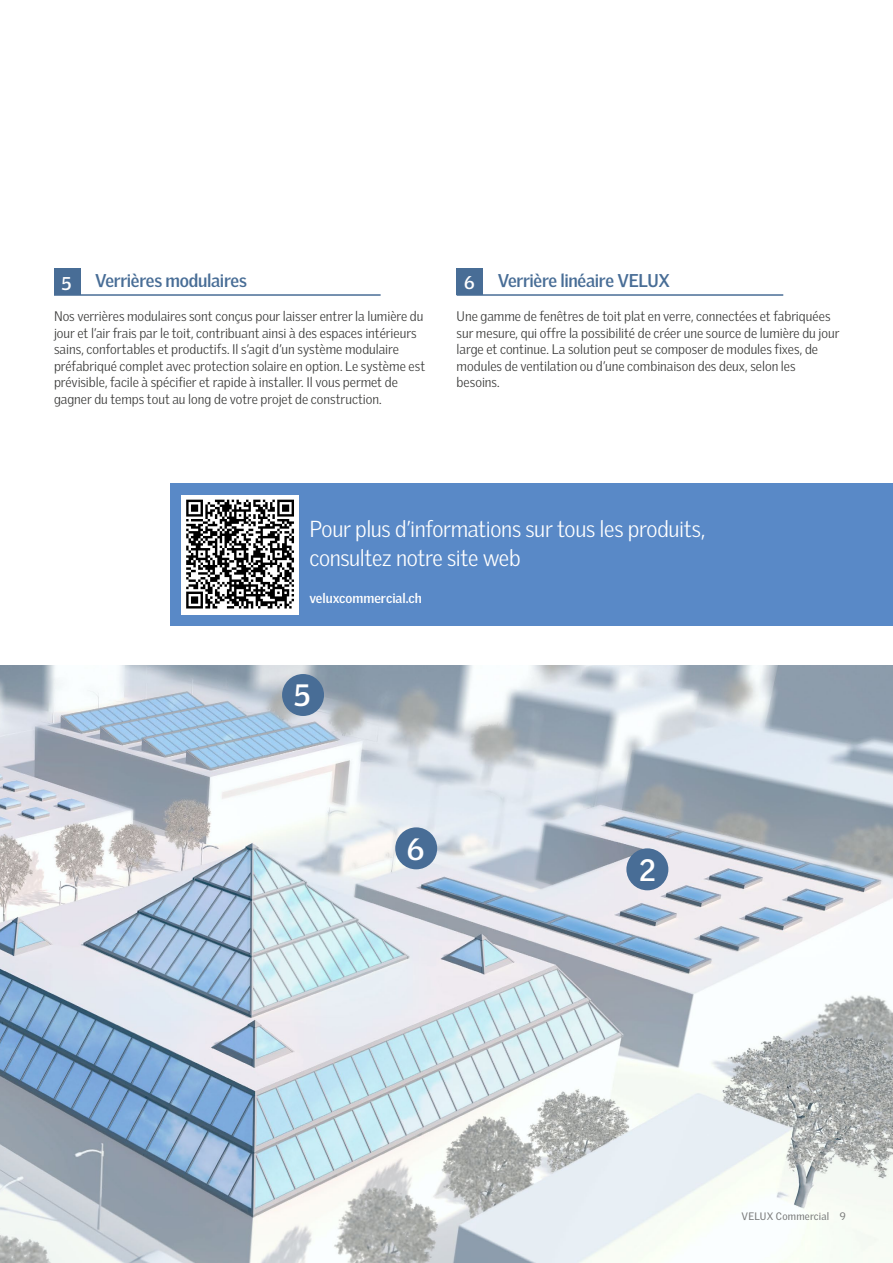
<style>
.page{position:relative;width:893px;height:1263px;background:#fff}
.page>*{position:absolute;margin:0;border:0;box-sizing:border-box;transform-origin:0 0}
.VDS_body{font:700 30px "Velux Gothic";color:#fff}
.VDS_body-2{font:300 22.5px/28.5px "Velux Gothic";letter-spacing:-.015em;color:#fff}
.VDS_body-3{font:700 18px "Velux Gothic";letter-spacing:-.015em;color:#486d96}
.VDS_body-4{font:700 18px "Velux Gothic";color:#fff}
.VDS_body-5{font:300 13.5px/16.5px "Velux Gothic";color:#383837}
.VDS_body-6{font:700 13.5px "Velux Gothic";color:#fff}
.t1{font:10.5px "Velux Gothic";letter-spacing:.015em;color:#777878}
</style>
<div class="page">
<img style="left:0;top:665px;width:893px;height:598px">
<div style="left:54px;top:269px;width:26px;height:26px;background:#486d96"></div>
<hr style="left:54px;top:294px;width:327px;height:2px;background:#486d96">
<div style="left:457px;top:269px;width:26px;height:26px;background:#486d96"></div>
<hr style="left:457px;top:294px;width:326px;height:2px;background:#486d96">
<div style="left:626px;top:848px;width:42px;height:42px;background:#486d96;border-radius:50%"></div>
<div style="left:282px;top:674px;width:42px;height:42px;background:#486d96;border-radius:50%"></div>
<div style="left:395px;top:827px;width:42px;height:42px;background:#486d96;border-radius:50%"></div>
<div style="left:170px;top:484px;width:723px;height:142px;background:#5989c7"></div>
<img style="left:182px;top:495px;width:116px;height:119px">
<p class="VDS_body-3" style="left:95px;top:269px;width:153px">Verrières modulaires</p>
<p class="VDS_body-5" style="left:54px;top:308px;width:373px">Nos verrières modulaires sont conçus pour laisser entrer la lumière du jour et l’air frais par le toit, contribuant ainsi à des espaces intérieurs sains, confortables et productifs. Il s’agit d’un système modulaire préfabriqué complet avec protection solaire en option. Le système est prévisible, facile à spécifier et rapide à installer. Il vous permet de gagner du temps tout au long de votre projet de construction.</p>
<p class="VDS_body-4" style="left:62px;top:272px;width:12px">5</p>
<p class="VDS_body-3" style="left:498px;top:269px;width:174px">Verrière linéaire VELUX</p>
<p class="VDS_body-5" style="left:457px;top:308px;width:384px">Une gamme de fenêtres de toit plat en verre, connectées et fabriquées sur mesure, qui offre la possibilité de créer une source de lumière du jour large et continue. La solution peut se composer de modules fixes, de modules de ventilation ou d’une combinaison des deux, selon les besoins.</p>
<p class="VDS_body-4" style="left:464px;top:271px;width:12px">6</p>
<p class="VDS_body-2" style="left:309px;top:515px;width:397px">Pour plus d’informations sur tous les produits, consultez notre site web</p>
<p class="VDS_body-6" style="left:309px;top:590px;width:114px">veluxcommercial.ch</p>
<p class="VDS_body" style="left:294px;top:677px;width:18px">5</p>
<p class="VDS_body" style="left:407px;top:831px;width:19px">6</p>
<p class="VDS_body" style="left:639px;top:852px;width:18px">2</p>
<p class="t1" style="left:742px;top:1210px;width:89px">VELUX Commercial</p>
<p class="t1" style="left:840px;top:1210px;width:7px">9</p>
</div>
